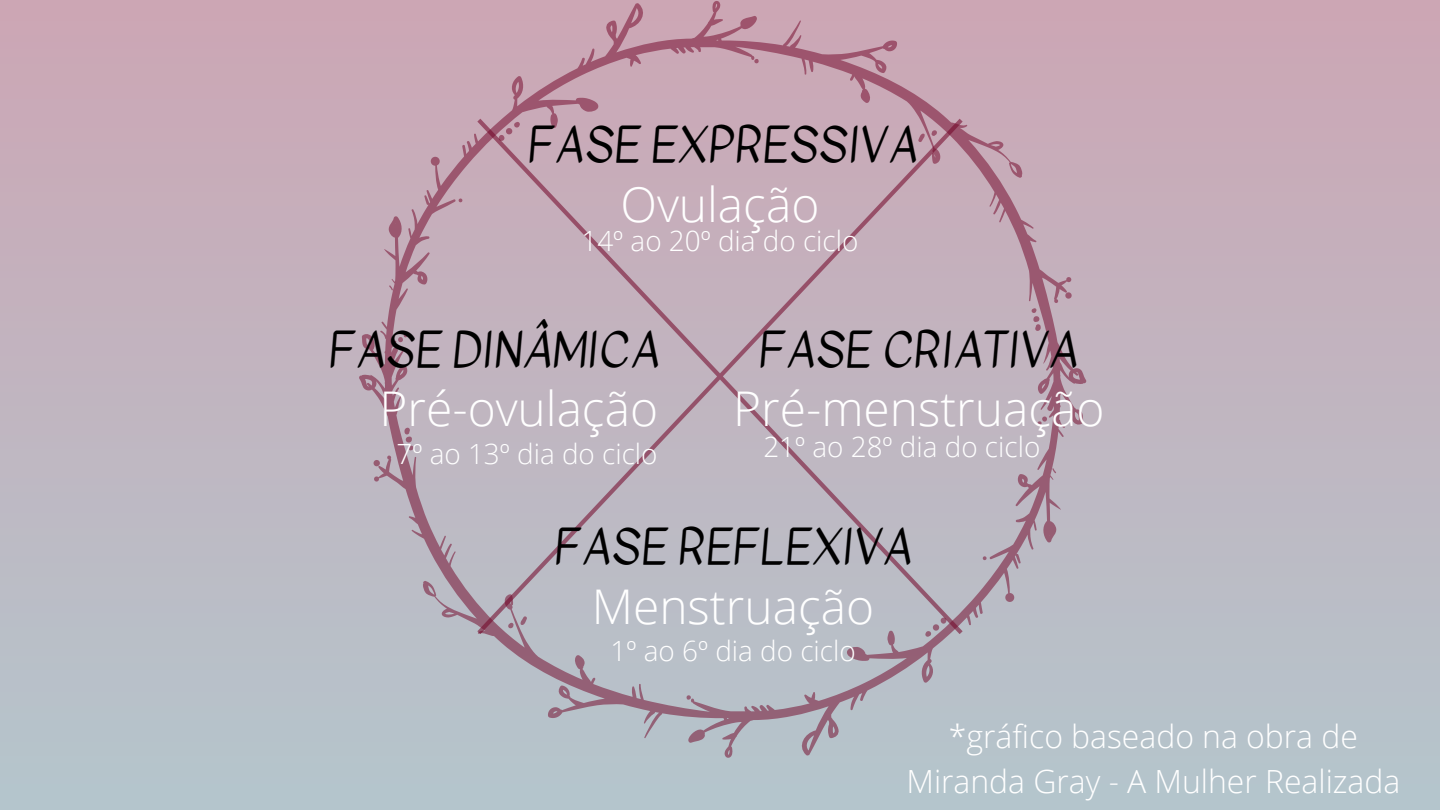
<style>
.page{position:relative;width:1440px;height:810px;background:#fff}
.page>*{position:absolute;margin:0;border:0;box-sizing:border-box;transform-origin:0 0}
.t1{font:300 47.9px "Open Sans";color:#fff}
.t2{font:46.8px "Kavivanar";color:#000}
.t3{font:300 31.9px/44.7px "Open Sans";color:#fff;text-align:center}
.t4{font:300 27.9px "Open Sans";color:#fff}
</style>
<div class="page">
<div style="left:0;top:0;width:1440px;height:810px;background:linear-gradient(to bottom,#cda6b4,#b4c5cc)"></div>
<svg style="left:359px;top:1px;width:727px;height:757px;background:#bdacb8"></svg>
<svg style="left:1038px;top:417px;width:9px;height:8px"></svg>
<svg style="left:1052px;top:468px;width:5px;height:6px"></svg>
<svg style="left:983px;top:556px;width:4px;height:4px"></svg>
<svg style="left:925px;top:634px;width:21px;height:3px"></svg>
<svg style="left:687px;top:695px;width:4px;height:5px"></svg>
<svg style="left:404px;top:428px;width:10px;height:22px"></svg>
<svg style="left:374px;top:460px;width:6px;height:6px"></svg>
<svg style="left:477px;top:119px;width:485px;height:515px;background:#bfb1bc"></svg>
<p class="t2" style="left:527px;top:111px;width:393px">FASE EXPRESSIVA</p>
<p class="t1" style="left:620px;top:171px;width:200px">Ovulação</p>
<p class="t4" style="left:581px;top:221px;width:278px">14º ao 20º dia do ciclo</p>
<h1 class="t2" style="left:328px;top:316px;width:333px">FASE DINÂMICA</h1>
<h2 class="t1" style="left:380px;top:375px;width:280px">Pré-ovulação</h2>
<p class="t4" style="left:397px;top:434px;width:263px">7º ao 13º dia do ciclo</p>
<p class="t2" style="left:758px;top:316px;width:322px">FASE CRIATIVA</p>
<h1 class="t1" style="left:733px;top:375px;width:373px">Pré-menstruação</h1>
<p class="t4" style="left:763px;top:427px;width:278px">21º ao 28º dia do ciclo</p>
<h2 class="t2" style="left:554px;top:513px;width:360px">FASE REFLEXIVA</h2>
<p class="t1" style="left:592px;top:573px;width:284px">Menstruação</p>
<h2 class="t4" style="left:611px;top:632px;width:247px">1º ao 6º dia do ciclo</h2>
<h1 class="t3" style="left:906px;top:714px;width:495px">*gráfico baseado na obra de<br>Miranda Gray - A Mulher Realizada</h1>
</div>
